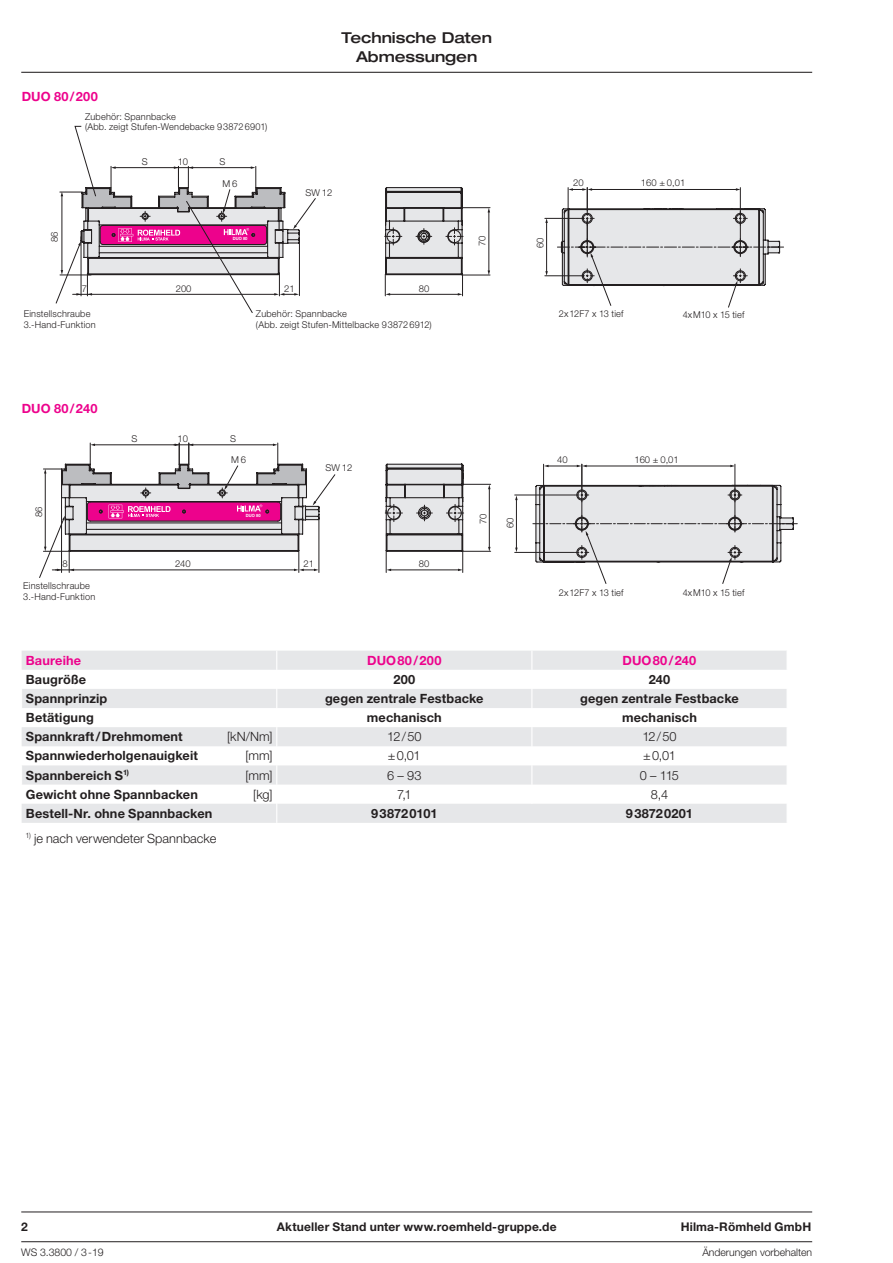
<style>
.page{position:relative;width:893px;height:1263px;background:#fff}
.page>*{position:absolute;margin:0;border:0;box-sizing:border-box;transform-origin:0 0}
.t1{font:500 expanded 15px/18.8px "Helvetica Neue LT Pro";letter-spacing:-.005em;color:#231f20;text-align:center}
.t2{font:700 12.75px "Helvetica Neue LT Pro";letter-spacing:.01em;color:#231f20}
.t3{font:300 12.75px "Helvetica Neue LT Pro";color:#231f20}
.t4{font:700 12.75px "Helvetica Neue LT Pro";letter-spacing:.01em;color:#ed028c}
.t5{font:700 12px "Helvetica Neue LT Pro";letter-spacing:.015em;color:#231f20}
.t6{font:300 10.5px "Helvetica Neue LT Pro";letter-spacing:-.005em;color:#231f20}
.t7{font:300 9.45px/10.5px "Helvetica Neue LT Pro";letter-spacing:.02em;color:#231f20}
.t8{font:300 9.45px "Helvetica Neue LT Pro";color:#231f20}
.t9{font:700 4.35px "Helvetica Neue LT Pro";color:#fff;scale:.93 1}
</style>
<div class="page">
<hr style="left:21px;top:72px;width:791px;height:1px;background:#231f20">
<svg style="left:384px;top:463px;width:351px;height:100px"></svg>
<svg style="left:384px;top:187px;width:357px;height:100px"></svg>
<svg style="left:385px;top:504px;width:17px;height:18px"></svg>
<svg style="left:417px;top:505px;width:15px;height:16px"></svg>
<svg style="left:446px;top:504px;width:18px;height:18px"></svg>
<svg style="left:385px;top:228px;width:17px;height:17px"></svg>
<svg style="left:416px;top:228px;width:16px;height:16px"></svg>
<svg style="left:446px;top:228px;width:17px;height:17px"></svg>
<hr style="left:515px;top:552px;width:59px;height:1px;background:#231f20">
<hr style="left:515px;top:495px;width:59px;height:1px;background:#231f20">
<hr style="left:545px;top:275px;width:35px;height:1px;background:#231f20">
<hr style="left:545px;top:218px;width:35px;height:1px;background:#231f20">
<hr style="left:390px;top:570px;width:69px;height:1px;background:#231f20">
<svg style="left:386px;top:551px;width:5px;height:21px"></svg>
<hr style="left:489px;top:488px;width:1px;height:60px;background:#231f20">
<svg style="left:462px;top:484px;width:29px;height:5px"></svg>
<svg style="left:458px;top:547px;width:33px;height:25px"></svg>
<hr style="left:516px;top:499px;width:1px;height:49px;background:#231f20">
<svg style="left:515px;top:495px;width:3px;height:5px"></svg>
<svg style="left:515px;top:548px;width:3px;height:4px"></svg>
<hr style="left:389px;top:294px;width:70px;height:1px;background:#231f20">
<svg style="left:385px;top:274px;width:5px;height:22px"></svg>
<hr style="left:489px;top:212px;width:1px;height:59px;background:#231f20">
<svg style="left:461px;top:207px;width:29px;height:5px"></svg>
<svg style="left:458px;top:270px;width:32px;height:26px"></svg>
<hr style="left:546px;top:222px;width:1px;height:50px;background:#231f20">
<svg style="left:545px;top:218px;width:3px;height:5px"></svg>
<svg style="left:545px;top:271px;width:3px;height:5px"></svg>
<svg style="left:533px;top:464px;width:264px;height:120px"></svg>
<svg style="left:557px;top:188px;width:227px;height:120px"></svg>
<svg style="left:39px;top:443px;width:297px;height:135px"></svg>
<hr style="left:21px;top:1241px;width:791px;height:1px;background:#231f20">
<hr style="left:21px;top:1212px;width:791px;height:1px;background:#231f20">
<svg style="left:22px;top:651px;width:765px;height:172px;fill:#e6e7e9"></svg>
<svg style="left:531px;top:651px;width:1px;height:153px"></svg>
<svg style="left:276px;top:651px;width:1px;height:172px"></svg>
<svg style="left:55px;top:126px;width:261px;height:187px"></svg>
<h2 class="t4" style="left:22px;top:88px;width:78px">DUO 80/200</h2>
<p class="t7" style="left:85px;top:111px;width:184px">Zubehör: Spannbacke<br>(Abb. zeigt Stufen-Wendebacke 938726901)</p>
<p class="t7" style="left:142px;top:156px;width:7px">S</p>
<p class="t7" style="left:219px;top:156px;width:7px">S</p>
<p class="t7" style="left:178px;top:156px;width:12px">10</p>
<p class="t7" style="left:49px;top:242px;width:12px;rotate:-90deg">86</p>
<p class="t7" style="left:222px;top:178px;width:17px">M 6</p>
<p class="t9" style="left:233px;top:236px;width:17px">DUO 80</p>
<h1 class="t1" style="left:341px;top:28px;width:152px">Technische Daten<br>Abmessungen</h1>
<p class="t7" style="left:305px;top:187px;width:28px">SW 12</p>
<p class="t7" style="left:477px;top:246px;width:12px;rotate:-90deg">70</p>
<p class="t7" style="left:82px;top:283px;width:7px">7</p>
<p class="t7" style="left:176px;top:283px;width:17px">200</p>
<p class="t7" style="left:419px;top:283px;width:12px">80</p>
<p class="t7" style="left:284px;top:283px;width:12px">21</p>
<p class="t7" style="left:24px;top:308px;width:73px">Einstellschraube<br>3.-Hand-Funktion</p>
<p class="t7" style="left:256px;top:308px;width:177px">Zubehör: Spannbacke<br>(Abb. zeigt Stufen-Mittelbacke 938726912)</p>
<p class="t7" style="left:535px;top:248px;width:12px;rotate:-90deg">60</p>
<p class="t7" style="left:573px;top:177px;width:12px">20</p>
<p class="t7" style="left:641px;top:177px;width:46px">160 ± 0,01</p>
<p class="t7" style="left:559px;top:308px;width:66px">2x12F7 x 13 tief</p>
<p class="t8" style="left:683px;top:309px;width:63px">4xM10 x 15 tief</p>
<h2 class="t4" style="left:22px;top:400px;width:77px">DUO 80/240</h2>
<p class="t7" style="left:33px;top:517px;width:12px;rotate:-90deg">86</p>
<p class="t7" style="left:131px;top:433px;width:7px">S</p>
<p class="t7" style="left:178px;top:433px;width:12px">10</p>
<p class="t7" style="left:230px;top:433px;width:7px">S</p>
<p class="t7" style="left:231px;top:455px;width:17px">M 6</p>
<p class="t9" style="left:246px;top:513px;width:17px">DUO 80</p>
<p class="t7" style="left:325px;top:462px;width:28px">SW 12</p>
<p class="t7" style="left:62px;top:558px;width:7px">8</p>
<p class="t7" style="left:175px;top:558px;width:17px">240</p>
<p class="t7" style="left:304px;top:558px;width:12px">21</p>
<p class="t7" style="left:419px;top:558px;width:12px">80</p>
<p class="t7" style="left:23px;top:580px;width:73px">Einstellschraube<br>3.-Hand-Funktion</p>
<p class="t7" style="left:478px;top:524px;width:12px;rotate:-90deg">70</p>
<p class="t7" style="left:505px;top:528px;width:12px;rotate:-90deg">60</p>
<p class="t7" style="left:557px;top:454px;width:12px">40</p>
<p class="t7" style="left:634px;top:454px;width:46px">160 ± 0,01</p>
<p class="t7" style="left:559px;top:587px;width:66px">2x12F7 x 13 tief</p>
<p class="t8" style="left:683px;top:587px;width:63px">4xM10 x 15 tief</p>
<h2 class="t4" style="left:26px;top:652px;width:57px">Baureihe</h2>
<h2 class="t4" style="left:367px;top:652px;width:76px">DUO80/200</h2>
<h2 class="t4" style="left:623px;top:652px;width:75px">DUO80/240</h2>
<h2 class="t2" style="left:26px;top:671px;width:62px">Baugröße</h2>
<h2 class="t2" style="left:393px;top:671px;width:23px">200</h2>
<h2 class="t2" style="left:649px;top:671px;width:23px">240</h2>
<h2 class="t2" style="left:26px;top:691px;width:83px">Spannprinzip</h2>
<h2 class="t2" style="left:325px;top:691px;width:160px">gegen zentrale Festbacke</h2>
<h2 class="t2" style="left:580px;top:691px;width:160px">gegen zentrale Festbacke</h2>
<h2 class="t2" style="left:26px;top:710px;width:69px">Betätigung</h2>
<h2 class="t2" style="left:367px;top:710px;width:76px">mechanisch</h2>
<h2 class="t2" style="left:622px;top:710px;width:76px">mechanisch</h2>
<h2 class="t2" style="left:26px;top:729px;width:158px">Spannkraft/Drehmoment</h2>
<h2 class="t3" style="left:227px;top:729px;width:47px">[kN/Nm]</h2>
<h2 class="t3" style="left:387px;top:729px;width:36px">12/50</h2>
<h2 class="t3" style="left:642px;top:729px;width:36px">12/50</h2>
<h2 class="t2" style="left:26px;top:748px;width:174px">Spannwiederholgenauigkeit</h2>
<h2 class="t3" style="left:246px;top:748px;width:28px">[mm]</h2>
<h2 class="t3" style="left:388px;top:748px;width:34px">±0,01</h2>
<h2 class="t3" style="left:643px;top:748px;width:34px">±0,01</h2>
<h2 class="t2" style="left:26px;top:767px;width:105px">Spannbereich S<sup>1)</sup></h2>
<h2 class="t3" style="left:246px;top:767px;width:28px">[mm]</h2>
<h2 class="t3" style="left:387px;top:767px;width:36px">6 – 93</h2>
<h2 class="t3" style="left:640px;top:767px;width:41px">0 – 115</h2>
<h2 class="t2" style="left:26px;top:786px;width:174px">Gewicht ohne Spannbacken</h2>
<h2 class="t3" style="left:253px;top:786px;width:21px">[kg]</h2>
<h2 class="t3" style="left:397px;top:786px;width:16px">7,1</h2>
<h2 class="t3" style="left:651px;top:786px;width:19px">8,4</h2>
<h2 class="t2" style="left:26px;top:805px;width:188px">Bestell-Nr. ohne Spannbacken</h2>
<h2 class="t2" style="left:371px;top:805px;width:68px">938720101</h2>
<h2 class="t2" style="left:626px;top:805px;width:69px">938720201</h2>
<h2 class="t3" style="left:26px;top:830px;width:192px"><sup>1)</sup> je nach verwendeter Spannbacke</h2>
<p class="t5" style="left:21px;top:1220px;width:8px">2</p>
<p class="t5" style="left:277px;top:1220px;width:281px">Aktueller Stand unter www.roemheld-gruppe.de</p>
<p class="t5" style="left:681px;top:1220px;width:132px">Hilma-Römheld GmbH</p>
<p class="t6" style="left:21px;top:1245px;width:84px">WS 3.3800 / 3-19</p>
<p class="t6" style="left:702px;top:1245px;width:111px">Änderungen vorbehalten</p>
</div>
